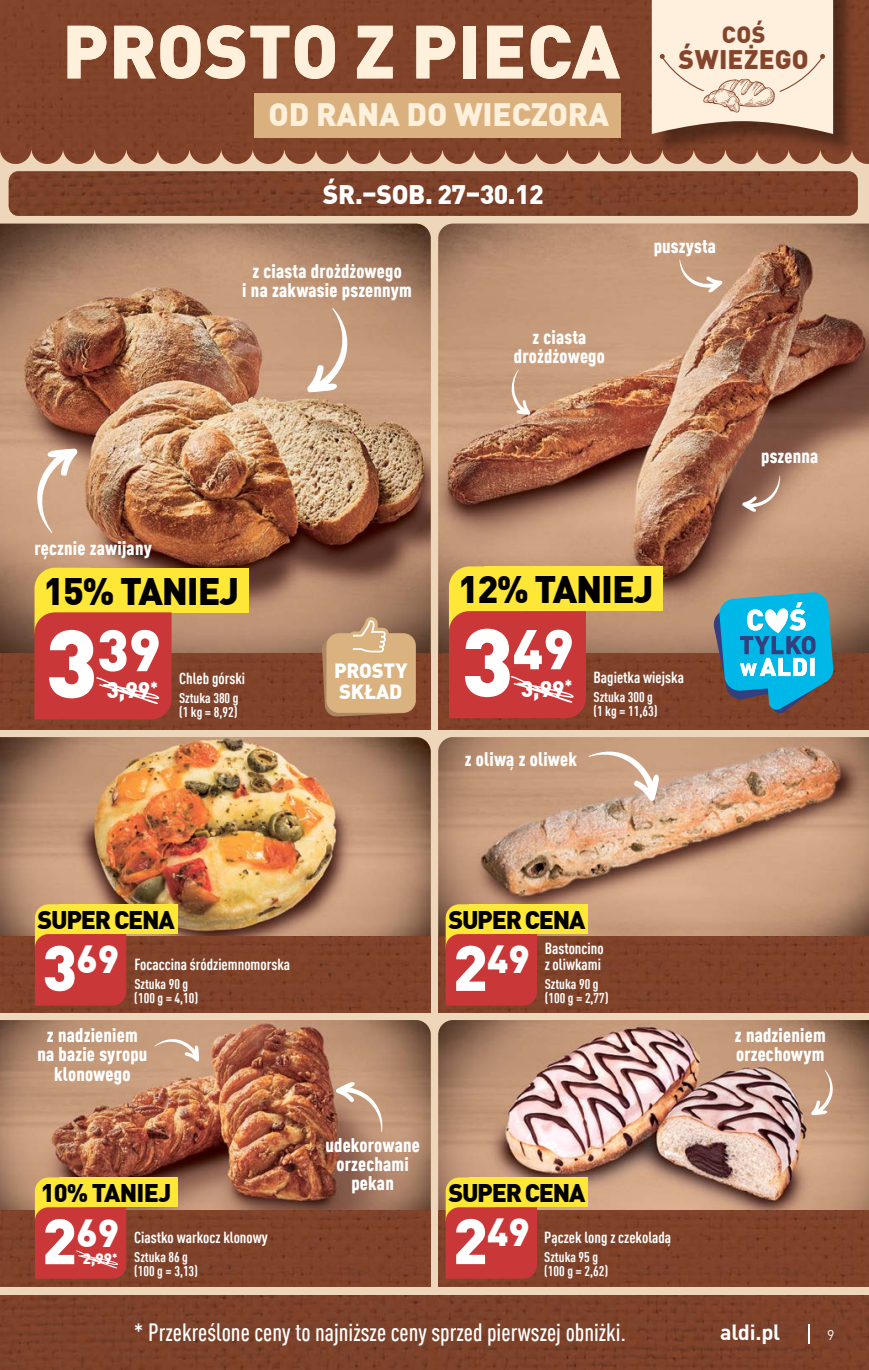
<style>
.page{position:relative;width:869px;height:1370px;background:#fff}
.page>*{position:absolute;margin:0;border:0;box-sizing:border-box;transform-origin:0 0}
.t1{font:900 73.85px "DIN Pro";letter-spacing:.005em;color:#fff0dc}
.t2{font:900 63px "DIN Pro";color:#fff}
.t3{font:900 57.57px "DIN Pro";color:#fff}
.t4{font:900 55.12px "DIN Pro";color:#fff}
.t5{font:900 38.32px "DIN Pro";color:#fff}
.t6{font:900 37.62px "DIN Pro";letter-spacing:-.03em;color:#000}
.t7{font:900 31.68px "DIN Pro";letter-spacing:-.005em;color:#fff0dc}
.t8{font:900 26.25px "DIN Pro";letter-spacing:-.015em;color:#fff}
.t9{font:900 26.25px "DIN Pro";letter-spacing:.015em;color:#84452c}
.t10{font:900 25.03px "DIN Pro";letter-spacing:-.05em;color:#000}
.t11{font:900 25.03px "DIN Pro";letter-spacing:-.03em;color:#000}
.t12{font:500 condensed 24.5px "DIN Pro";color:#fff}
.t13{font:900 23.28px "DIN Pro";color:#84452c}
.t14{font:900 22.22px "DIN Pro";color:#fff}
.t15{font:700 21.53px "DIN Pro";letter-spacing:-.01em;color:#fff}
.t16{font:900 20.12px/21.2px "DIN Pro";letter-spacing:-.01em;color:#fff}
.t17{font:900 condensed 19.25px/19.2px "DIN Pro";letter-spacing:.01em;color:#fff;text-align:center}
.t18{font:700 condensed 15.75px/15.8px "DIN Pro";color:#fff}
.t19{font:900 14.88px "DIN Pro";color:#fff}
.t20{font:700 condensed 14px/14px "DIN Pro";color:#fff}
.t21{font:14px "DIN Pro";color:#fff}
.s1{font-size:94.5px}
.s2{font-size:63px}
</style>
<div class="page">
<div style="left:0;top:134px;width:868px;height:1166px;background:#edd6b9"></div>
<img style="left:438px;top:737px;width:430px;height:275px">
<img style="left:438px;top:1020px;width:430px;height:265px">
<img style="left:438px;top:223px;width:430px;height:506px">
<img style="left:0;top:737px;width:430px;height:275px">
<img style="left:0;top:1020px;width:430px;height:265px">
<img style="left:0;top:223px;width:430px;height:506px">
<svg style="left:321px;top:612px;width:92px;height:104px;background:#cba378"></svg>
<svg style="left:306px;top:308px;width:43px;height:84px;background:#d2af96"></svg>
<svg style="left:35px;top:448px;width:43px;height:85px;background:#d9b69d"></svg>
<svg style="left:510px;top:369px;width:20px;height:46px"></svg>
<svg style="left:154px;top:1037px;width:45px;height:24px"></svg>
<svg style="left:810px;top:1069px;width:23px;height:45px"></svg>
<svg style="left:335px;top:1081px;width:48px;height:51px;background:#c49e86"></svg>
<svg style="left:588px;top:749px;width:71px;height:52px;background:#d2af96"></svg>
<svg style="left:741px;top:475px;width:39px;height:37px"></svg>
<svg style="left:679px;top:259px;width:43px;height:33px"></svg>
<svg style="left:713px;top:592px;width:119px;height:121px;background:#409eba"></svg>
<div style="left:469px;top:1177px;width:119px;height:30px;background:#ffe738"></div>
<div style="left:445px;top:1177px;width:50px;height:55px;background:#ffe738;border-radius:14px"></div>
<div style="left:445px;top:1207px;width:91px;height:71px;background:#c93739"></div>
<div style="left:469px;top:904px;width:119px;height:29px;background:#ffe738"></div>
<div style="left:445px;top:904px;width:50px;height:55px;background:#ffe738;border-radius:14px"></div>
<div style="left:445px;top:933px;width:91px;height:72px;background:#c93739"></div>
<div style="left:59px;top:904px;width:118px;height:29px;background:#ffe738"></div>
<div style="left:35px;top:904px;width:49px;height:55px;background:#ffe738;border-radius:14px"></div>
<div style="left:35px;top:933px;width:91px;height:72px;background:#c93739"></div>
<div style="left:59px;top:1177px;width:118px;height:30px;background:#ffe738"></div>
<div style="left:35px;top:1177px;width:49px;height:55px;background:#ffe738;border-radius:14px"></div>
<div style="left:35px;top:1207px;width:91px;height:71px;background:#c93739"></div>
<div style="left:70px;top:567px;width:178px;height:45px;background:#ffe738"></div>
<div style="left:35px;top:567px;width:74px;height:83px;background:#ffe738;border-radius:21px"></div>
<div style="left:34px;top:612px;width:137px;height:107px;background:#c93739"></div>
<div style="left:484px;top:566px;width:178px;height:45px;background:#ffe738"></div>
<div style="left:448px;top:566px;width:75px;height:83px;background:#ffe738;border-radius:21px"></div>
<div style="left:448px;top:611px;width:137px;height:107px;background:#c93739"></div>
<div style="left:0;top:1295px;width:868px;height:74px;background:#7d412a"></div>
<div style="left:0;top:0;width:868px;height:164px;background:#81432a"></div>
<div style="left:254px;top:93px;width:366px;height:44px;background:#dab17e"></div>
<div style="left:654px;top:0;width:200px;height:155px;background:#000;opacity:.35"></div>
<svg style="left:651px;top:0;width:181px;height:134px;background:#f1decc"></svg>
<div style="left:9px;top:171px;width:848px;height:45px;background:#7d412a;border-radius:10px"></div>
<svg style="left:808px;top:1324px;width:1px;height:19px"></svg>
<h1 class="t1" style="left:62px;top:-7px;width:559px">PROSTO Z PIECA</h1>
<h3 class="t7" style="left:268px;top:89px;width:342px">OD RANA DO WIECZORA</h3>
<h3 class="t8" style="left:323px;top:173px;width:222px">ŚR.–SOB. 27–30.12</h3>
<p class="t17" style="left:242px;top:260px;width:171px">z ciasta drożdżowego<br>i na zakwasie pszennym</p>
<p class="t17" style="left:34px;top:537px;width:119px">ręcznie zawijany</p>
<p class="t17" style="left:513px;top:326px;width:92px">z ciasta drożdżowego</p>
<p class="t13" style="left:721px;top:15px;width:45px">COŚ</p>
<h3 class="t9" style="left:678px;top:38px;width:132px">ŚWIEŻEGO</h3>
<p class="t17" style="left:653px;top:235px;width:64px">puszysta</p>
<p class="t17" style="left:760px;top:444px;width:59px">pszenna</p>
<h3 class="t6" style="left:44px;top:560px;width:197px">15% TANIEJ</h3>
<h3 class="t3" style="left:45px;top:604px;width:117px"><span class="s1">3</span>39</h3>
<p class="t18" style="left:179px;top:669px;width:68px">Chleb górski</p>
<p class="t20" style="left:179px;top:690px;width:61px">Sztuka 380 g (1 kg = 8,92)</p>
<p class="t14" style="left:106px;top:672px;width:53px">3,99<sup>*</sup></p>
<p class="t16" style="left:334px;top:658px;width:75px">PROSTY<br>SKŁAD</p>
<h3 class="t6" style="left:458px;top:559px;width:197px">12% TANIEJ</h3>
<h3 class="t4" style="left:460px;top:605px;width:114px"><span class="s1">3</span>49</h3>
<p class="t18" style="left:593px;top:668px;width:92px">Bagietka wiejska</p>
<p class="t20" style="left:593px;top:689px;width:66px">Sztuka 300 g (1 kg = 11,63)</p>
<p class="t14" style="left:520px;top:670px;width:53px">3,99<sup>*</sup></p>
<p class="t17" style="left:464px;top:748px;width:114px">z oliwą z oliwek</p>
<h3 class="t10" style="left:38px;top:899px;width:138px">SUPER CENA</h3>
<h3 class="t5" style="left:42px;top:928px;width:79px"><span class="s2">3</span>69</h3>
<p class="t18" style="left:134px;top:955px;width:157px">Focaccina śródziemnomorska</p>
<p class="t20" style="left:134px;top:975px;width:65px">Sztuka 90 g (100 g = 4,10)</p>
<p class="t17" style="left:37px;top:1023px;width:111px">z nadzieniem na bazie syropu klonowego</p>
<h3 class="t11" style="left:41px;top:1172px;width:132px">10% TANIEJ</h3>
<h3 class="t5" style="left:42px;top:1201px;width:79px"><span class="s2">2</span>69</h3>
<p class="t18" style="left:134px;top:1228px;width:135px">Ciastko warkocz klonowy</p>
<p class="t20" style="left:134px;top:1248px;width:65px">Sztuka 86 g (100 g = 3,13)</p>
<p class="t19" style="left:83px;top:1246px;width:36px">2,99<sup>*</sup></p>
<h3 class="t10" style="left:448px;top:899px;width:138px">SUPER CENA</h3>
<h2 class="t2" style="left:452px;top:917px;width:37px">2</h2>
<p class="t18" style="left:544px;top:939px;width:60px">Bastoncino z oliwkami</p>
<p class="t20" style="left:544px;top:975px;width:65px">Sztuka 90 g (100 g = 2,77)</p>
<h3 class="t5" style="left:487px;top:928px;width:44px">49</h3>
<p class="t17" style="left:325px;top:1133px;width:96px">udekorowane orzechami pekan</p>
<h3 class="t10" style="left:448px;top:1172px;width:138px">SUPER CENA</h3>
<h3 class="t5" style="left:452px;top:1201px;width:79px"><span class="s2">2</span>49</h3>
<p class="t18" style="left:544px;top:1228px;width:128px">Pączek long z czekoladą</p>
<p class="t20" style="left:544px;top:1248px;width:65px">Sztuka 95 g (100 g = 2,62)</p>
<p class="t17" style="left:734px;top:1023px;width:92px;text-align:left">z nadzieniem orzechowym</p>
<p class="t12" style="left:134px;top:1314px;width:493px">* Przekreślone ceny to najniższe ceny sprzed pierwszej obniżki.</p>
<p class="t15" style="left:719px;top:1314px;width:62px">aldi.pl</p>
<p class="t21" style="left:826px;top:1323px;width:9px">9</p>
<p class="t21" style="left:826px;top:1323px;width:9px">2</p>
</div>
